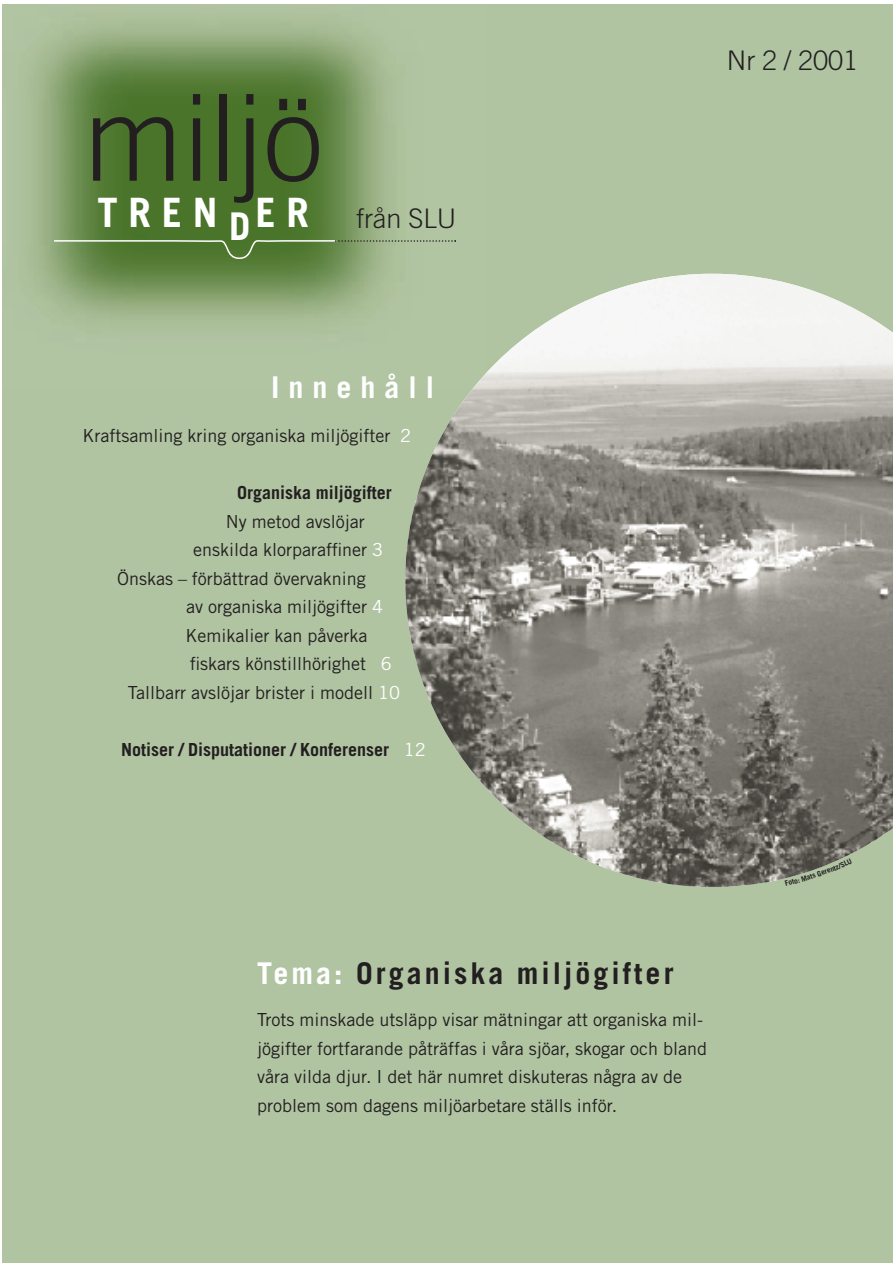
<style>
.page{position:relative;width:893px;height:1263px;background:#fff}
.page>*{position:absolute;margin:0;border:0;box-sizing:border-box;transform-origin:0 0}
.t1{font:300 120px "Trade Gothic";color:#231f20}
.t2{font:700 38.25px "Trade Gothic";color:#fff}
.t3{font:700 30px "Trade Gothic";letter-spacing:.1em;color:#231f20}
.t4{font:700 30px "Trade Gothic";letter-spacing:.3em;color:#fff}
.t5{font:300 27px "Trade Gothic";color:#231f20}
.t6{font:18px/28.5px "Trade Gothic";color:#231f20}
.t7{font:700 18px "Trade Gothic";color:#231f20}
.t8{font:700 7.5px "Trade Gothic";color:#231f20}
.s1{font-weight:700;font-size:40.5px;color:#fff}
.s2{color:#fff}
.s3{font-weight:400;color:#fff}
</style>
<div class="page">
<div style="left:2px;top:4px;width:890px;height:1259px;background:#b0c4a2"></div>
<svg style="left:52px;top:239px;width:404px;height:21px"></svg>
<img style="left:405px;top:274px;width:487px;height:613px">
<svg style="left:801px;top:858px;width:51px;height:24px"></svg>
<h1 class="t1" style="left:83px;top:94px;width:241px">miljö</h1>
<h3 class="t5" style="left:97px;top:209px;width:360px"><span class="s1">TREN ER</span> från SLU</h3>
<h2 class="t2" style="left:229px;top:212px;width:23px">D</h2>
<h3 class="t5" style="left:727px;top:50px;width:133px">Nr 2 / 2001</h3>
<h3 class="t4" style="left:271px;top:376px;width:164px">Innehåll</h3>
<p class="t6" style="left:82px;top:423px;width:330px">Kraftsamling kring organiska miljögifter <span class="s2">2</span></p>
<p class="t7" style="left:237px;top:486px;width:156px">Organiska miljögifter</p>
<p class="t6" style="left:226px;top:509px;width:140px">Ny metod avslöjar</p>
<p class="t6" style="left:193px;top:537px;width:191px">enskilda klorparaffiner <span class="s2">3</span></p>
<p class="t6" style="left:117px;top:566px;width:250px">Önskas – förbättrad övervakning</p>
<p class="t6" style="left:186px;top:594px;width:198px">av organiska miljögifter <span class="s2">4</span></p>
<p class="t6" style="left:185px;top:623px;width:183px">Kemikalier kan påverka</p>
<p class="t6" style="left:190px;top:651px;width:203px">fiskars könstillhörighet <span class="s2">6</span></p>
<p class="t6" style="left:128px;top:680px;width:273px">Tallbarr avslöjar brister i modell <span class="s2">10</span></p>
<p class="t7" style="left:121px;top:743px;width:306px">Notiser / Disputationer / Konferenser <span class="s3">12</span></p>
<h3 class="t3" style="left:257px;top:962px;width:418px"><span class="s2">Tema:</span> Organiska miljögifter</h3>
<p class="t6" style="left:257px;top:1007px;width:451px">Trots minskade utsläpp visar mätningar att organiska mil&shy;jögifter fortfarande påträffas i våra sjöar, skogar och bland våra vilda djur. I det här numret diskuteras några av de problem som dagens miljöarbetare ställs inför.</p>
<p class="t8" style="left:784px;top:881px;width:16px;rotate:-16deg">Foto:</p>
</div>
